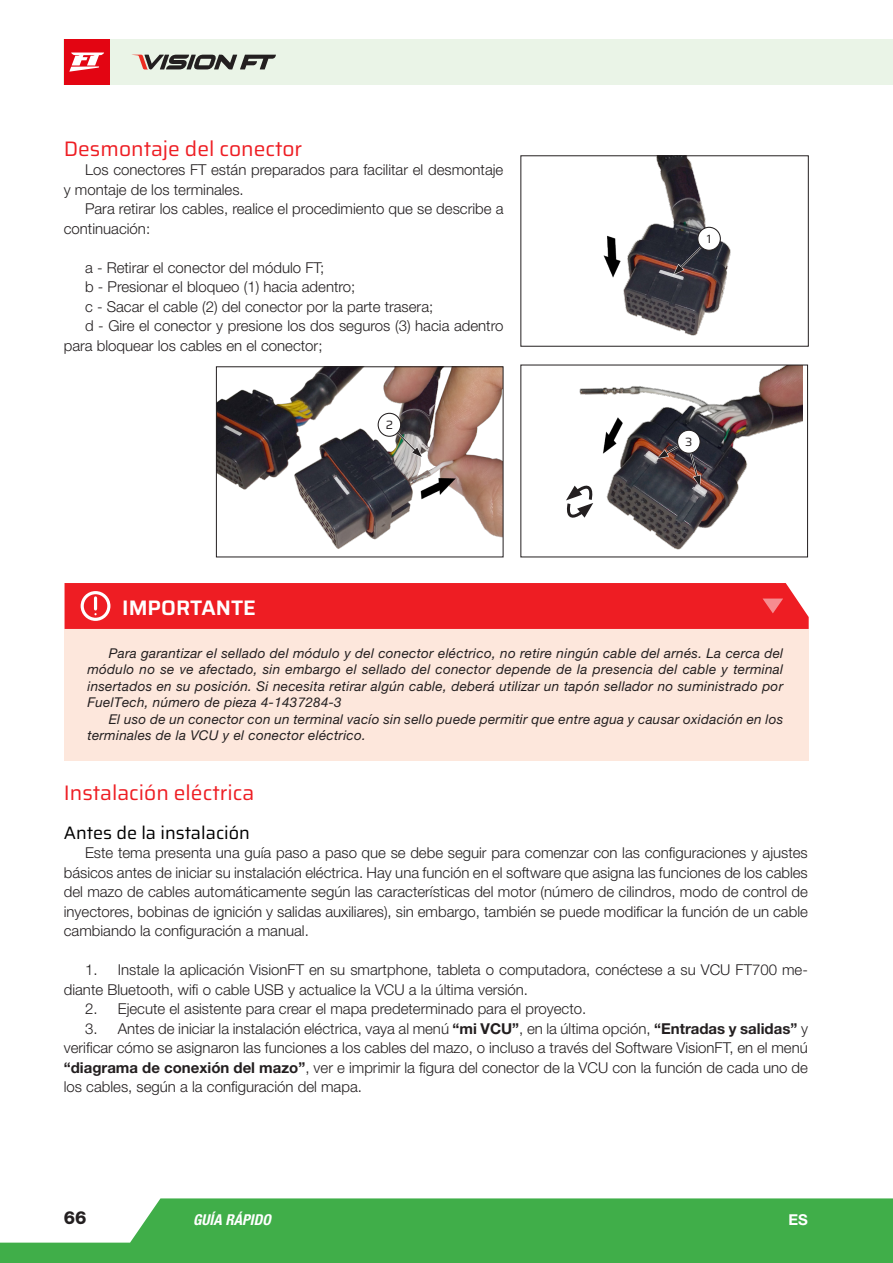
<style>
.page{position:relative;width:893px;height:1263px;background:#fff}
.page>*{position:absolute;margin:0;border:0;box-sizing:border-box;transform-origin:0 0}
.Título_texto{font:21px "Saira";color:#ee1d23}
.t1{font:600 21px "Saira";color:#fff}
.Sub-Título_texto{font:18px "Saira";color:#000}
.t2{font:800 18px "Helvetica Neue LT Pro";color:#231f20}
.Corpo_texto{font:300 15px/19.5px "Helvetica Neue LT Pro";color:#231f20}
.t3{font:italic 700 condensed 15px "Helvetica Neue LT Pro";color:#fff}
.t4{font:700 15px "Helvetica Neue LT Std";color:#fff}
.Texto_box{font:italic 13.5px/16.5px "Helvetica Neue LT Pro";letter-spacing:.02em;color:#231f20;text-align:justify}
.Chamada{font:12px "Saira";color:#231f20}
.s1{font-weight:700}
</style>
<div class="page">
<img style="left:603px;top:157px;width:128px;height:179px">
<div style="left:520px;top:155px;width:289px;height:192px;border:1px solid #231f20"></div>
<svg style="left:673px;top:240px;width:35px;height:35px"></svg>
<div style="left:698px;top:227px;width:22px;height:23px;background:#fff;border-radius:50%"></div>
<div style="left:697px;top:227px;width:24px;height:24px;border:1px solid #231f20;border-radius:50%"></div>
<img style="left:218px;top:368px;width:283px;height:181px">
<div style="left:216px;top:366px;width:287px;height:191px;border:1px solid #231f20"></div>
<svg style="left:387px;top:423px;width:36px;height:35px"></svg>
<div style="left:378px;top:413px;width:23px;height:23px;background:#fff;border-radius:50%"></div>
<div style="left:378px;top:413px;width:23px;height:24px;border:1px solid #231f20;border-radius:50%"></div>
<img style="left:579px;top:367px;width:223px;height:183px">
<svg style="left:657px;top:433px;width:44px;height:54px;background:#4f3d3f"></svg>
<svg style="left:566px;top:476px;width:30px;height:51px"></svg>
<div style="left:678px;top:430px;width:22px;height:23px;background:#fff;border-radius:50%"></div>
<div style="left:677px;top:430px;width:24px;height:24px;border:1px solid #231f20;border-radius:50%"></div>
<div style="left:65px;top:629px;width:744px;height:131px;background:#fde7dc"></div>
<div style="left:65px;top:583px;width:744px;height:46px;background:#ee1d23"></div>
<div style="left:64px;top:39px;width:829px;height:46px;background:#eaf4e7"></div>
<svg style="left:0;top:1198px;width:892px;height:65px;background:#56b75e"></svg>
<svg style="left:892px;top:1198px;width:1px;height:65px"></svg>
<div style="left:64px;top:39px;width:46px;height:46px;background:#e30512"></div>
<svg style="left:69px;top:53px;width:35px;height:19px"></svg>
<svg style="left:134px;top:55px;width:142px;height:15px"></svg>
<p class="Título_texto" style="left:64px;top:131px;width:240px">Desmontaje del conector</p>
<p class="Corpo_texto" style="left:64px;top:160px;width:441px;text-indent:21px">Los conectores FT están preparados para facilitar el desmontaje y montaje de los terminales.</p>
<p class="Corpo_texto" style="left:64px;top:199px;width:441px;text-indent:21px">Para retirar los cables, realice el procedimiento que se describe a continuación:</p>
<p class="Corpo_texto" style="left:85px;top:257px;width:241px">a - Retirar el conector del módulo FT;</p>
<p class="Corpo_texto" style="left:85px;top:277px;width:272px">b - Presionar el bloqueo (1) hacia adentro;</p>
<p class="Corpo_texto" style="left:85px;top:296px;width:350px">c - Sacar el cable (2) del conector por la parte trasera;</p>
<p class="Corpo_texto" style="left:64px;top:316px;width:441px;text-indent:21px">d - Gire el conector y presione los dos seguros (3) hacia adentro para bloquear los cables en el conector;</p>
<p class="Chamada" style="left:386px;top:415px;width:9px">2</p>
<p class="Chamada" style="left:707px;top:229px;width:6px">1</p>
<p class="Chamada" style="left:685px;top:431px;width:9px">3</p>
<p class="t1" style="left:122px;top:590px;width:135px">IMPORTANTE</p>
<p class="Texto_box" style="left:87px;top:644px;width:697px;text-indent:21px">Para garantizar el sellado del módulo y del conector eléctrico, no retire ningún cable del arnés. La cerca del módulo no se ve afectado, sin embargo el sellado del conector depende de la presencia del cable y terminal insertados en su posición. Si necesita retirar algún cable, deberá utilizar un tapón sellador no suministrado por FuelTech, número de pieza 4-1437284-3</p>
<p class="Texto_box" style="left:87px;top:710px;width:697px;text-indent:21px">El uso de un conector con un terminal vacío sin sello puede permitir que entre agua y causar oxidación en los terminales de la VCU y el conector eléctrico.</p>
<p class="Título_texto" style="left:64px;top:775px;width:192px">Instalación eléctrica</p>
<p class="Sub-Título_texto" style="left:64px;top:818px;width:188px">Antes de la instalación</p>
<p class="Corpo_texto" style="left:64px;top:843px;width:746px;text-align:justify;text-indent:21px">Este tema presenta una guía paso a paso que se debe seguir para comenzar con las configuraciones y ajustes básicos antes de iniciar su instalación eléctrica. Hay una función en el software que asigna las funciones de los cables del mazo de cables automáticamente según las características del motor (número de cilindros, modo de control de inyectores, bobinas de ignición y salidas auxiliares), sin embargo, también se puede modificar la función de un cable cambiando la configuración a manual.</p>
<p class="Corpo_texto" style="left:64px;top:960px;width:746px;text-indent:21px">1. Instale la aplicación VisionFT en su smartphone, tableta o computadora, conéctese a su VCU FT700 me&shy;diante Bluetooth, wifi o cable USB y actualice la VCU a la última versión.</p>
<p class="Corpo_texto" style="left:85px;top:999px;width:503px">2. Ejecute el asistente para crear el mapa predeterminado para el proyecto.</p>
<p class="Corpo_texto" style="left:64px;top:1018px;width:746px;text-align:justify;text-indent:21px">3. Antes de iniciar la instalación eléctrica, vaya al menú <span class="s1">“mi VCU”</span>, en la última opción, <span class="s1">“Entradas y salidas”</span> y verificar cómo se asignaron las funciones a los cables del mazo, o incluso a través del Software VisionFT, en el menú <span class="s1">“diagrama de conexión del mazo”</span>, ver e imprimir la figura del conector de la VCU con la función de cada uno de los cables, según a la configuración del mapa.</p>
<p class="t2" style="left:64px;top:1207px;width:24px">66</p>
<p class="t3" style="left:193px;top:1210px;width:79px">GUÍA RÁPIDO</p>
<p class="t4" style="left:788px;top:1210px;width:21px">ES</p>
</div>
